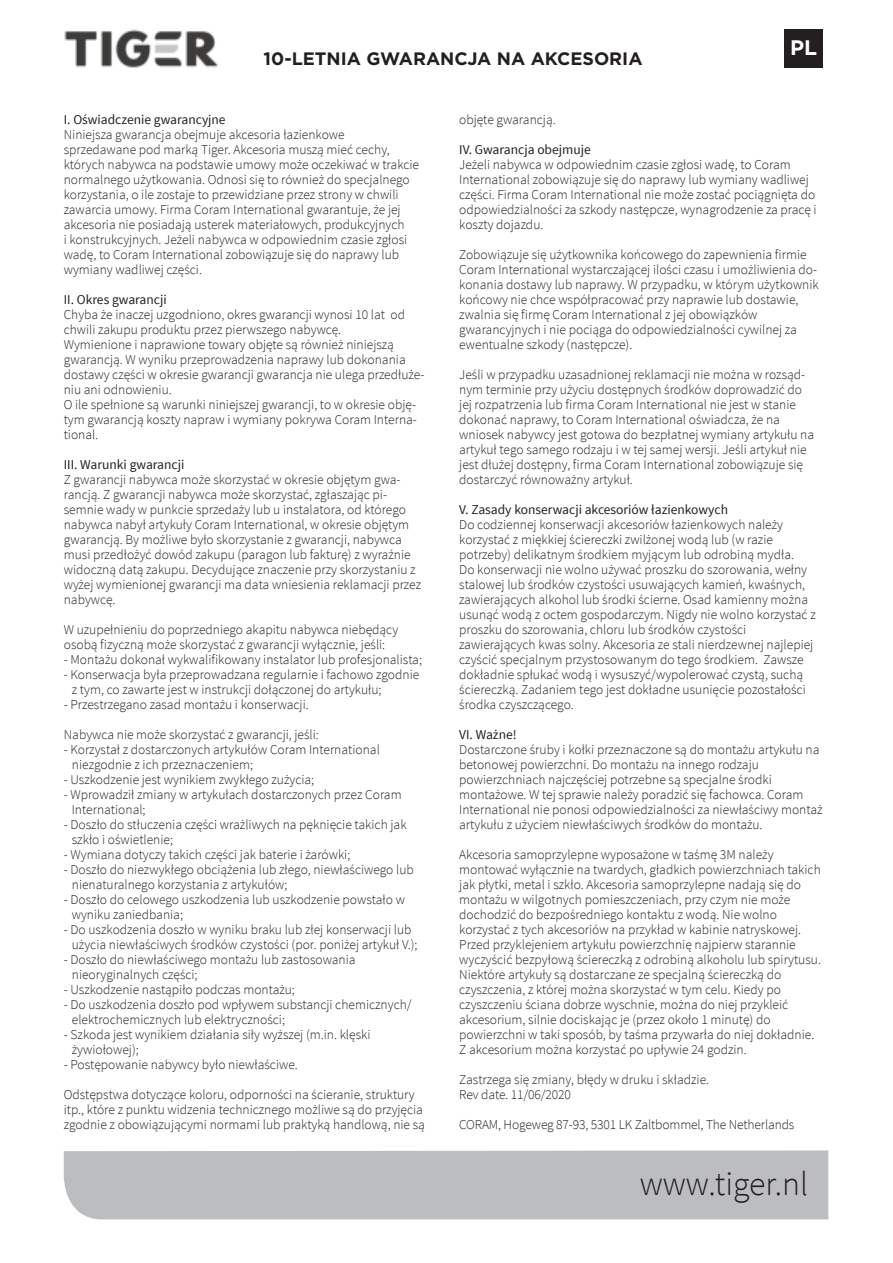
<style>
.page{position:relative;width:893px;height:1263px;background:#fff}
.page>*{position:absolute;margin:0;border:0;box-sizing:border-box;transform-origin:0 0}
.t1{font:300 33.75px "Source Sans Pro";color:#231f20}
.t2{font:700 21px "Gotham";color:#fff}
.t3{font:700 18px "Gotham";color:#231f20}
.t4{font:300 13.5px/15px "Source Sans Pro";color:#231f20}
.t5{font:13.5px "Source Sans Pro";color:#231f20}
</style>
<div class="page">
<div style="left:784px;top:29px;width:39px;height:39px;background:#231f20"></div>
<img style="left:64px;top:29px;width:154px;height:39px">
<div style="left:64px;top:1150px;width:764px;height:69px;background:#bcbdc0"></div>
<h3 class="t3" style="left:264px;top:49px;width:380px">10-LETNIA GWARANCJA NA AKCESORIA</h3>
<h2 class="t2" style="left:790px;top:37px;width:29px">PL</h2>
<p class="t5" style="left:64px;top:111px;width:163px">I. Oświadczenie gwarancyjne</p>
<p class="t4" style="left:64px;top:127px;width:357px">Niniejsza gwarancja obejmuje akcesoria łazienkowe sprzedawane pod marką Tiger. Akcesoria muszą mieć cechy, których nabywca na podstawie umowy może oczekiwać w trakcie normalnego użytkowania. Odnosi się to również do specjalnego korzystania, o ile zostaje to przewidziane przez strony w chwili zawarcia umowy. Firma Coram International gwarantuje, że jej akcesoria nie posiadają usterek materiałowych, produkcyjnych<br>i konstrukcyjnych. Jeżeli nabywca w odpowiednim czasie zgłosi wadę, to Coram International zobowiązuje się do naprawy lub wymiany wadliwej części.</p>
<p class="t5" style="left:64px;top:294px;width:104px">II. Okres gwarancji</p>
<p class="t4" style="left:64px;top:307px;width:362px">Chyba że inaczej uzgodniono, okres gwarancji wynosi 10 lat od chwili zakupu produktu przez pierwszego nabywcę.<br>Wymienione i naprawione towary objęte są również niniejszą gwarancją. W wyniku przeprowadzenia naprawy lub dokonania dostawy części w okresie gwarancji gwarancja nie ulega przedłuże&shy;niu ani odnowieniu.<br>O ile spełnione są warunki niniejszej gwarancji, to w okresie obję&shy;tym gwarancją koszty napraw i wymiany pokrywa Coram Interna&shy;tional.</p>
<p class="t5" style="left:64px;top:459px;width:122px">III. Warunki gwarancji</p>
<p class="t4" style="left:64px;top:472px;width:359px">Z gwarancji nabywca może skorzystać w okresie objętym gwa&shy;rancją. Z gwarancji nabywca może skorzystać, zgłaszając pi&shy;semnie wady w punkcie sprzedaży lub u instalatora, od którego nabywca nabył artykuły Coram International, w okresie objętym gwarancją. By możliwe było skorzystanie z gwarancji, nabywca musi przedłożyć dowód zakupu (paragon lub fakturę) z wyraźnie widoczną datą zakupu. Decydujące znaczenie przy skorzystaniu z wyżej wymienionej gwarancji ma data wniesienia reklamacji przez nabywcę.</p>
<p class="t4" style="left:64px;top:622px;width:336px">W uzupełnieniu do poprzedniego akapitu nabywca niebędący osobą fizyczną może skorzystać z gwarancji wyłącznie, jeśli:</p>
<p class="t4" style="left:64px;top:652px;width:360px">- Montażu dokonał wykwalifikowany instalator lub profesjonalista;</p>
<p class="t4" style="left:72px;top:667px;width:349px;text-indent:-8px">- Konserwacja była przeprowadzana regularnie i fachowo zgodnie z tym, co zawarte jest w instrukcji dołączonej do artykułu;</p>
<p class="t4" style="left:64px;top:697px;width:246px">- Przestrzegano zasad montażu i konserwacji.</p>
<p class="t4" style="left:64px;top:727px;width:257px">Nabywca nie może skorzystać z gwarancji, jeśli:</p>
<p class="t4" style="left:72px;top:742px;width:310px;text-indent:-8px">- Korzystał z dostarczonych artykułów Coram International niezgodnie z ich przeznaczeniem;</p>
<p class="t4" style="left:64px;top:772px;width:252px">- Uszkodzenie jest wynikiem zwykłego zużycia;</p>
<p class="t4" style="left:72px;top:787px;width:331px;text-indent:-8px">- Wprowadził zmiany w artykułach dostarczonych przez Coram<br>International;</p>
<p class="t4" style="left:72px;top:817px;width:336px;text-indent:-8px">- Doszło do stłuczenia części wrażliwych na pęknięcie takich jak szkło i oświetlenie;</p>
<p class="t4" style="left:64px;top:847px;width:288px">- Wymiana dotyczy takich części jak baterie i żarówki;</p>
<p class="t4" style="left:72px;top:862px;width:343px;text-indent:-8px">- Doszło do niezwykłego obciążenia lub złego, niewłaściwego lub nienaturalnego korzystania z artykułów;</p>
<p class="t4" style="left:72px;top:892px;width:335px;text-indent:-8px">- Doszło do celowego uszkodzenia lub uszkodzenie powstało w wyniku zaniedbania;</p>
<p class="t4" style="left:64px;top:922px;width:355px;text-align:center">- Do uszkodzenia doszło w wyniku braku lub złej konserwacji lub użycia niewłaściwych środków czystości (por. poniżej artykuł V.);</p>
<p class="t4" style="left:72px;top:952px;width:285px;text-indent:-8px">- Doszło do niewłaściwego montażu lub zastosowania nieoryginalnych części;</p>
<p class="t4" style="left:64px;top:982px;width:233px">- Uszkodzenie nastąpiło podczas montażu;</p>
<p class="t4" style="left:72px;top:997px;width:341px;text-indent:-8px">- Do uszkodzenia doszło pod wpływem substancji chemicznych/ elektrochemicznych lub elektryczności;</p>
<p class="t4" style="left:72px;top:1027px;width:300px;text-indent:-8px">- Szkoda jest wynikiem działania siły wyższej (m.in. klęski żywiołowej);</p>
<p class="t4" style="left:64px;top:1057px;width:236px">- Postępowanie nabywcy było niewłaściwe.</p>
<p class="t4" style="left:64px;top:1087px;width:363px">Odstępstwa dotyczące koloru, odporności na ścieranie, struktury itp., które z punktu widzenia technicznego możliwe są do przyjęcia zgodnie z obowiązującymi normami lub praktyką handlową, nie są</p>
<p class="t4" style="left:459px;top:112px;width:98px">objęte gwarancją.</p>
<p class="t5" style="left:459px;top:141px;width:133px">IV. Gwarancja obejmuje</p>
<p class="t4" style="left:459px;top:157px;width:359px">Jeżeli nabywca w odpowiednim czasie zgłosi wadę, to Coram International zobowiązuje się do naprawy lub wymiany wadliwej części. Firma Coram International nie może zostać pociągnięta do odpowiedzialności za szkody następcze, wynagrodzenie za pracę i koszty dojazdu.</p>
<p class="t4" style="left:459px;top:247px;width:361px">Zobowiązuje się użytkownika końcowego do zapewnienia firmie Coram International wystarczającej ilości czasu i umożliwienia do&shy;konania dostawy lub naprawy. W przypadku, w którym użytkownik końcowy nie chce współpracować przy naprawie lub dostawie, zwalnia się firmę Coram International z jej obowiązków gwarancyjnych i nie pociąga do odpowiedzialności cywilnej za ewentualne szkody (następcze).</p>
<p class="t4" style="left:459px;top:367px;width:356px">Jeśli w przypadku uzasadnionej reklamacji nie można w rozsąd&shy;nym terminie przy użyciu dostępnych środków doprowadzić do jej rozpatrzenia lub firma Coram International nie jest w stanie dokonać naprawy, to Coram International oświadcza, że na wniosek nabywcy jest gotowa do bezpłatnej wymiany artykułu na artykuł tego samego rodzaju i w tej samej wersji. Jeśli artykuł nie jest dłużej dostępny, firma Coram International zobowiązuje się dostarczyć równoważny artykuł.</p>
<p class="t5" style="left:459px;top:501px;width:270px">V. Zasady konserwacji akcesoriów łazienkowych</p>
<p class="t4" style="left:459px;top:517px;width:358px">Do codziennej konserwacji akcesoriów łazienkowych należy korzystać z miękkiej ściereczki zwilżonej wodą lub (w razie potrzeby) delikatnym środkiem myjącym lub odrobiną mydła.<br>Do konserwacji nie wolno używać proszku do szorowania, wełny stalowej lub środków czystości usuwających kamień, kwaśnych, zawierających alkohol lub środki ścierne. Osad kamienny można usunąć wodą z octem gospodarczym. Nigdy nie wolno korzystać z proszku do szorowania, chloru lub środków czystości zawierających kwas solny. Akcesoria ze stali nierdzewnej najlepiej czyścić specjalnym przystosowanym do tego środkiem. Zawsze dokładnie spłukać wodą i wysuszyć/wypolerować czystą, suchą ściereczką. Zadaniem tego jest dokładne usunięcie pozostałości środka czyszczącego.</p>
<p class="t5" style="left:459px;top:726px;width:59px">VI. Ważne!</p>
<p class="t4" style="left:459px;top:742px;width:365px">Dostarczone śruby i kołki przeznaczone są do montażu artykułu na betonowej powierzchni. Do montażu na innego rodzaju powierzchniach najczęściej potrzebne są specjalne środki montażowe. W tej sprawie należy poradzić się fachowca. Coram International nie ponosi odpowiedzialności za niewłaściwy montaż artykułu z użyciem niewłaściwych środków do montażu.</p>
<p class="t4" style="left:459px;top:847px;width:363px">Akcesoria samoprzylepne wyposażone w taśmę 3M należy montować wyłącznie na twardych, gładkich powierzchniach takich jak płytki, metal i szkło. Akcesoria samoprzylepne nadają się do montażu w wilgotnych pomieszczeniach, przy czym nie może dochodzić do bezpośredniego kontaktu z wodą. Nie wolno korzystać z tych akcesoriów na przykład w kabinie natryskowej.<br>Przed przyklejeniem artykułu powierzchnię najpierw starannie wyczyścić bezpyłową ściereczką z odrobiną alkoholu lub spirytusu.<br>Niektóre artykuły są dostarczane ze specjalną ściereczką do czyszczenia, z której można skorzystać w tym celu. Kiedy po czyszczeniu ściana dobrze wyschnie, można do niej przykleić akcesorium, silnie dociskając je (przez około 1 minutę) do powierzchni w taki sposób, by taśma przywarła do niej dokładnie.<br>Z akcesorium można korzystać po upływie 24 godzin.</p>
<p class="t4" style="left:459px;top:1072px;width:251px">Zastrzega się zmiany, błędy w druku i składzie.<br>Rev date. 11/06/2020</p>
<p class="t4" style="left:459px;top:1118px;width:337px">CORAM, Hogeweg 87-93, 5301 LK Zaltbommel, The Netherlands</p>
<h1 class="t1" style="left:640px;top:1168px;width:170px">www.tiger.nl</h1>
</div>
